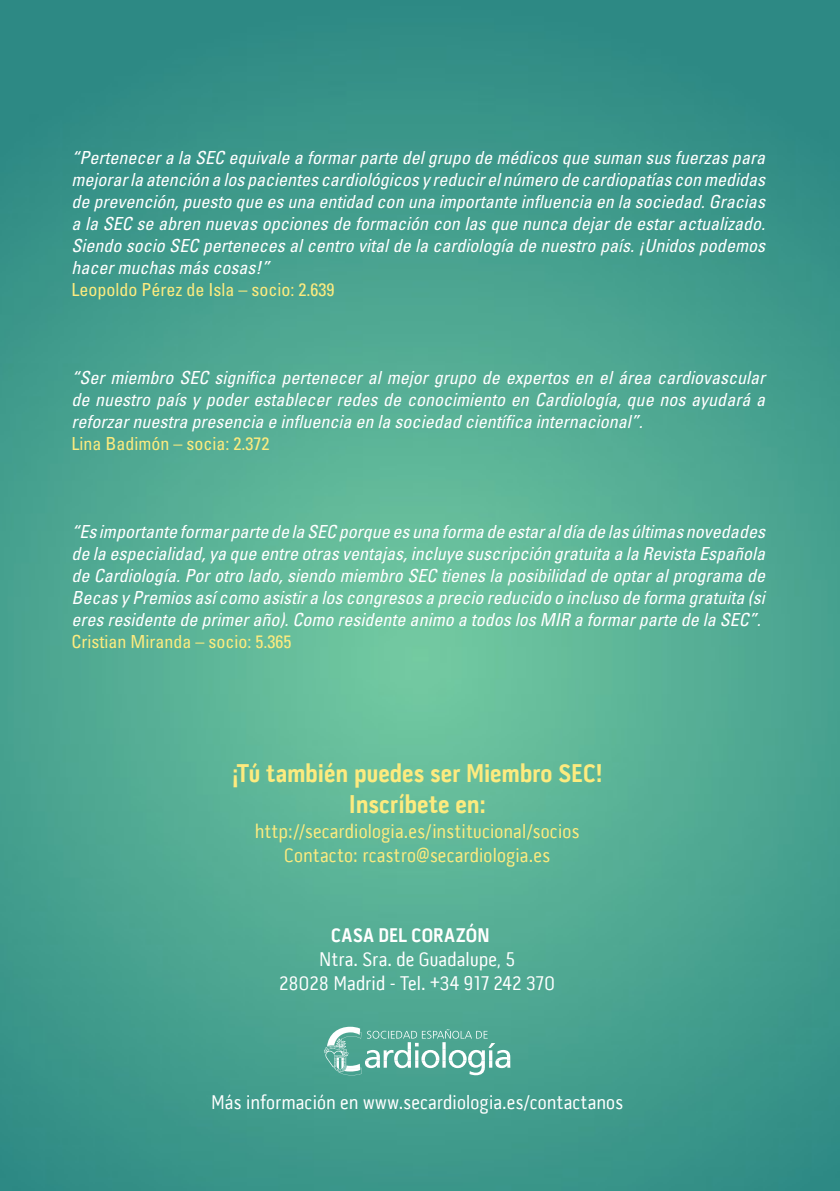
<style>
.page{position:relative;width:840px;height:1191px;background:#fff}
.page>*{position:absolute;margin:0;border:0;box-sizing:border-box;transform-origin:0 0}
.t1{font:700 26px/31.2px "Pill Gothic 300 mg";letter-spacing:-.005em;color:#fdeb7f;text-align:center}
.t2{font:20px/24px "Pill Gothic 300 mg";color:#fff;text-align:center}
.t3{font:20px/24px "Pill Gothic 300 mg";letter-spacing:.005em;color:#fdeb7f;text-align:center}
.t4{font:700 20px "Pill Gothic 300 mg";letter-spacing:.005em;color:#fff}
.t5{font:italic condensed 18px/22px "Univers LT Std";color:#fff;text-align:justify}
.t6{font:condensed 18px "Univers LT Std";color:#fdeb7f}
</style>
<div class="page">
<img style="left:0;top:0;width:839px;height:1191px">
<svg style="left:324px;top:1026px;width:186px;height:49px;background:#71b7a8"></svg>
<p class="t5" style="left:71px;top:147px;width:694px">“Pertenecer a la SEC equivale a formar parte del grupo de médicos que suman sus fuerzas para mejorar la atención a los pacientes cardiológicos y reducir el número de cardiopatías con medidas de prevención, puesto que es una entidad con una importante influencia en la sociedad. Gracias a la SEC se abren nuevas opciones de formación con las que nunca dejar de estar actualizado.<br>Siendo socio SEC perteneces al centro vital de la cardiología de nuestro país. ¡Unidos podemos hacer muchas más cosas!”</p>
<p class="t6" style="left:71px;top:278px;width:264px">Leopoldo Pérez de Isla – socio: 2.639</p>
<p class="t5" style="left:71px;top:367px;width:695px">“Ser miembro SEC significa pertenecer al mejor grupo de expertos en el área cardiovascular de nuestro país y poder establecer redes de conocimiento en Cardiología, que nos ayudará a reforzar nuestra presencia e influencia en la sociedad científica internacional”.</p>
<p class="t6" style="left:71px;top:432px;width:199px">Lina Badimón – socia: 2.372</p>
<p class="t5" style="left:71px;top:521px;width:695px">“Es importante formar parte de la SEC porque es una forma de estar al día de las últimas novedades de la especialidad, ya que entre otras ventajas, incluye suscripción gratuita a la Revista Española de Cardiología. Por otro lado, siendo miembro SEC tienes la posibilidad de optar al programa de Becas y Premios así como asistir a los congresos a precio reducido o incluso de forma gratuita (si eres residente de primer año). Como residente animo a todos los MIR a formar parte de la SEC”.</p>
<p class="t6" style="left:71px;top:630px;width:221px">Cristian Miranda – socio: 5.365</p>
<h1 class="t1" style="left:232px;top:758px;width:371px">¡Tú también puedes ser Miembro SEC!<br>Inscríbete en:</h1>
<p class="t3" style="left:255px;top:819px;width:325px">http://secardiologia.es/institucional/socios<br>Contacto: rcastro@secardiologia.es</p>
<p class="t4" style="left:331px;top:922px;width:160px">CASA DEL CORAZÓN</p>
<p class="t2" style="left:279px;top:947px;width:277px">Ntra. Sra. de Guadalupe, 5<br>28028 Madrid - Tel. +34 917 242 370</p>
<p class="t2" style="left:211px;top:1090px;width:413px">Más información en www.secardiologia.es/contactanos</p>
</div>
